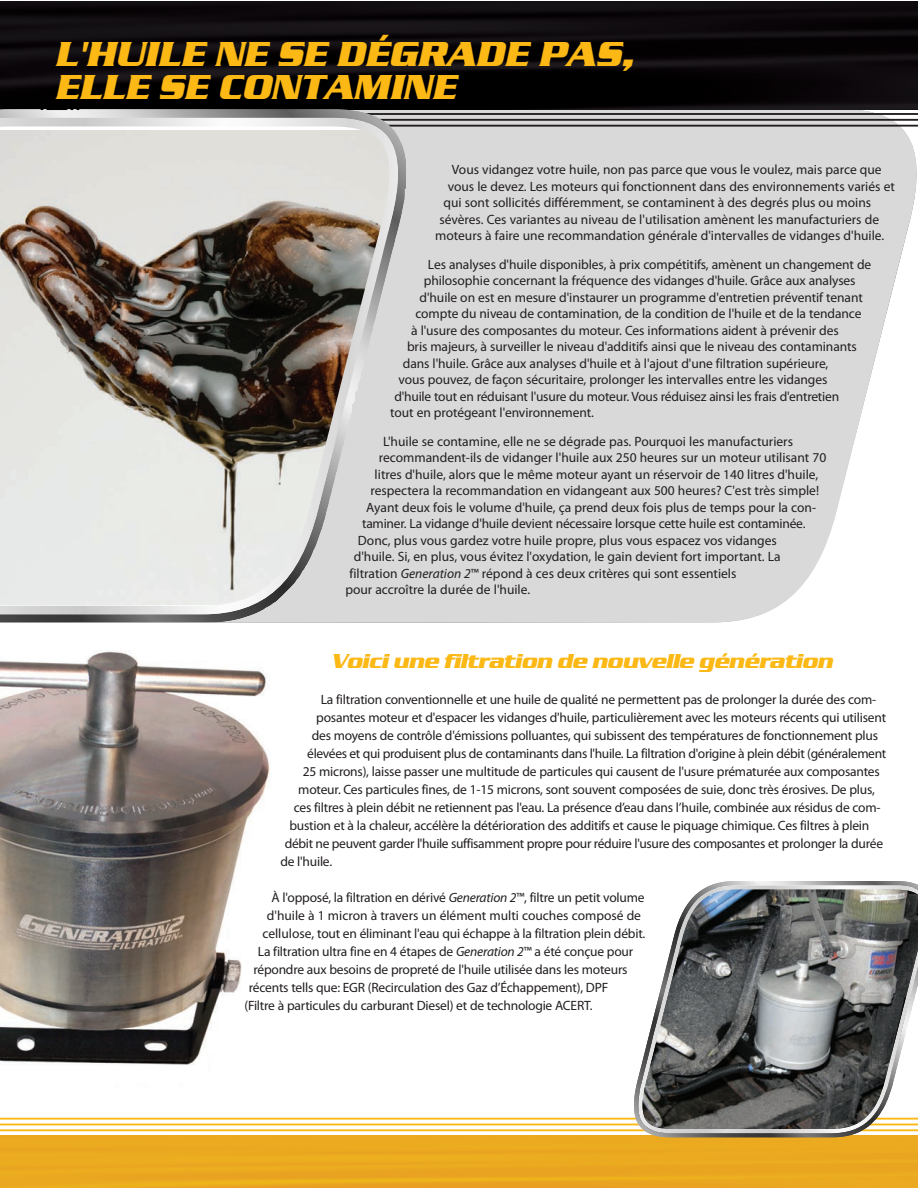
<style>
.page{position:relative;width:918px;height:1188px;background:#fff}
.page>*{position:absolute;margin:0;border:0;box-sizing:border-box;transform-origin:0 0}
.t1{font:italic 700 36px/33px "Serpentine D";color:#fcb814}
.t2{font:italic 700 21px "Serpentine D";color:#fcb814}
.t3{font:13.5px "Myriad Pro";letter-spacing:-.01em;color:#231f20}
.s1{font-style:italic}
</style>
<div class="page">
<img style="left:0;top:651px;width:270px;height:414px">
<svg style="left:406px;top:109px;width:511px;height:513px;background:#dcdcdc"></svg>
<hr style="left:0;top:1129px;width:918px;height:2px;background:#fcb814">
<hr style="left:0;top:1124px;width:918px;height:1px;background:#fcb814">
<hr style="left:0;top:1118px;width:918px;height:2px;background:#fcb814">
<div style="left:0;top:1135px;width:918px;height:53px;background:#eba920"></div>
<img style="left:0;top:1px;width:918px;height:108px">
<hr style="left:0;top:125px;width:918px;height:2px;background:#231f20">
<hr style="left:0;top:119px;width:918px;height:2px;background:#231f20">
<hr style="left:0;top:113px;width:918px;height:2px;background:#231f20">
<svg style="left:634px;top:881px;width:284px;height:256px"></svg>
<svg style="left:638px;top:885px;width:280px;height:248px;background:#7a7b7b"></svg>
<svg style="left:0;top:109px;width:406px;height:513px;background:#acacac"></svg>
<svg style="left:0;top:118px;width:398px;height:496px;background:#b2aea9"></svg>
<h1 class="t1" style="left:54px;top:37px;width:590px">L'HUILE NE SE DÉGRADE PAS,<br>ELLE SE CONTAMINE</h1>
<p class="t3" style="left:452px;top:165px;width:431px">Vous vidangez votre huile, non pas parce que vous le voulez, mais parce que</p>
<p class="t3" style="left:448px;top:181px;width:449px">vous le devez. Les moteurs qui fonctionnent dans des environnements variés et</p>
<p class="t3" style="left:444px;top:198px;width:429px">qui sont sollicités différemment, se contaminent à des degrés plus ou moins</p>
<p class="t3" style="left:439px;top:214px;width:441px">sévères. Ces variantes au niveau de l'utilisation amènent les manufacturiers de</p>
<p class="t3" style="left:435px;top:231px;width:451px">moteurs à faire une recommandation générale d'intervalles de vidanges d'huile.</p>
<p class="t3" style="left:428px;top:259px;width:445px">Les analyses d'huile disponibles, à prix compétitifs, amènent un changement de</p>
<p class="t3" style="left:424px;top:276px;width:433px">philosophie concernant la fréquence des vidanges d'huile. Grâce aux analyses</p>
<p class="t3" style="left:420px;top:292px;width:445px">d'huile on est en mesure d'instaurer un programme d'entretien préventif tenant</p>
<p class="t3" style="left:415px;top:309px;width:448px">compte du niveau de contamination, de la condition de l'huile et de la tendance</p>
<p class="t3" style="left:411px;top:325px;width:429px">à l'usure des composantes du moteur. Ces informations aident à prévenir des</p>
<p class="t3" style="left:407px;top:342px;width:451px">bris majeurs, à surveiller le niveau d'additifs ainsi que le niveau des contaminants</p>
<p class="t3" style="left:403px;top:358px;width:427px">dans l'huile. Grâce aux analyses d'huile et à l'ajout d'une filtration supérieure,</p>
<p class="t3" style="left:399px;top:375px;width:430px">vous pouvez, de façon sécuritaire, prolonger les intervalles entre les vidanges</p>
<p class="t3" style="left:394px;top:391px;width:446px">d'huile tout en réduisant l'usure du moteur. Vous réduisez ainsi les frais d'entretien</p>
<p class="t3" style="left:390px;top:408px;width:205px">tout en protégeant l'environnement.</p>
<p class="t3" style="left:383px;top:436px;width:412px">L'huile se contamine, elle ne se dégrade pas. Pourquoi les manufacturiers</p>
<p class="t3" style="left:379px;top:453px;width:449px">recommandent-ils de vidanger l'huile aux 250 heures sur un moteur utilisant 70</p>
<p class="t3" style="left:375px;top:469px;width:445px">litres d'huile, alors que le même moteur ayant un réservoir de 140 litres d'huile,</p>
<p class="t3" style="left:370px;top:486px;width:450px">respectera la recommandation en vidangeant aux 500 heures? C'est très simple!</p>
<p class="t3" style="left:366px;top:502px;width:451px">Ayant deux fois le volume d'huile, ça prend deux fois plus de temps pour la con-</p>
<p class="t3" style="left:362px;top:519px;width:445px">taminer. La vidange d'huile devient nécessaire lorsque cette huile est contaminée.</p>
<p class="t3" style="left:358px;top:535px;width:420px">Donc, plus vous gardez votre huile propre, plus vous espacez vos vidanges</p>
<p class="t3" style="left:354px;top:552px;width:428px">d'huile. Si, en plus, vous évitez l'oxydation, le gain devient fort important. La</p>
<p class="t3" style="left:350px;top:568px;width:388px">filtration <span class="s1">Generation 2</span>™ répond à ces deux critères qui sont essentiels</p>
<p class="t3" style="left:345px;top:585px;width:186px">pour accroître la durée de l'huile.</p>
<h2 class="t2" style="left:331px;top:648px;width:509px">Voiciune filtration de nouvelle génération</h2>
<p class="t3" style="left:321px;top:694px;width:557px">La filtration conventionnelle et une huile de qualité ne permettent pas de prolonger la durée des com-</p>
<p class="t3" style="left:316px;top:712px;width:571px">posantes moteur et d'espacer les vidanges d'huile, particulièrement avec les moteurs récents qui utilisent</p>
<p class="t3" style="left:312px;top:730px;width:568px">des moyens de contrôle d'émissions polluantes, qui subissent des températures de fonctionnement plus</p>
<p class="t3" style="left:307px;top:748px;width:581px">élevées et qui produisent plus de contaminants dans l'huile. La filtration d'origine à plein débit (généralement</p>
<p class="t3" style="left:303px;top:766px;width:579px">25 microns), laisse passer une multitude de particules qui causent de l'usure prématurée aux composantes</p>
<p class="t3" style="left:298px;top:784px;width:578px">moteur. Ces particules fines, de 1-15 microns, sont souvent composées de suie, donc très érosives. De plus,</p>
<p class="t3" style="left:294px;top:802px;width:588px">ces filtres à plein débit ne retiennent pas l'eau. La présence d’eau dans l’huile, combinée aux résidus de com-</p>
<p class="t3" style="left:289px;top:820px;width:582px">bustion et à la chaleur, accélère la détérioration des additifs et cause le piquage chimique. Ces filtres à plein</p>
<p class="t3" style="left:285px;top:838px;width:600px">débit ne peuvent garder l'huile suffisamment propre pour réduire l'usure des composantes et prolonger la durée</p>
<p class="t3" style="left:280px;top:856px;width:53px">de l'huile.</p>
<p class="t3" style="left:271px;top:892px;width:375px">À l'opposé, la filtration en dérivé <span class="s1">Generation 2</span>™, filtre un petit volume</p>
<p class="t3" style="left:267px;top:910px;width:376px">d'huile à 1 micron à travers un élément multi couches composé de</p>
<p class="t3" style="left:262px;top:928px;width:384px">cellulose, tout en éliminant l'eau qui échappe à la filtration plein débit.</p>
<p class="t3" style="left:258px;top:946px;width:377px">La filtration ultra fine en 4 étapes de <span class="s1">Generation 2</span>™ a été conçue pour</p>
<p class="t3" style="left:253px;top:964px;width:376px">répondre aux besoins de propreté de l'huile utilisée dans les moteurs</p>
<p class="t3" style="left:249px;top:982px;width:361px">récents tells que: EGR (Recirculation des Gaz d’Échappement), DPF</p>
<p class="t3" style="left:244px;top:1000px;width:350px">(Filtre à particules du carburant Diesel) et de technologie ACERT.</p>
</div>
